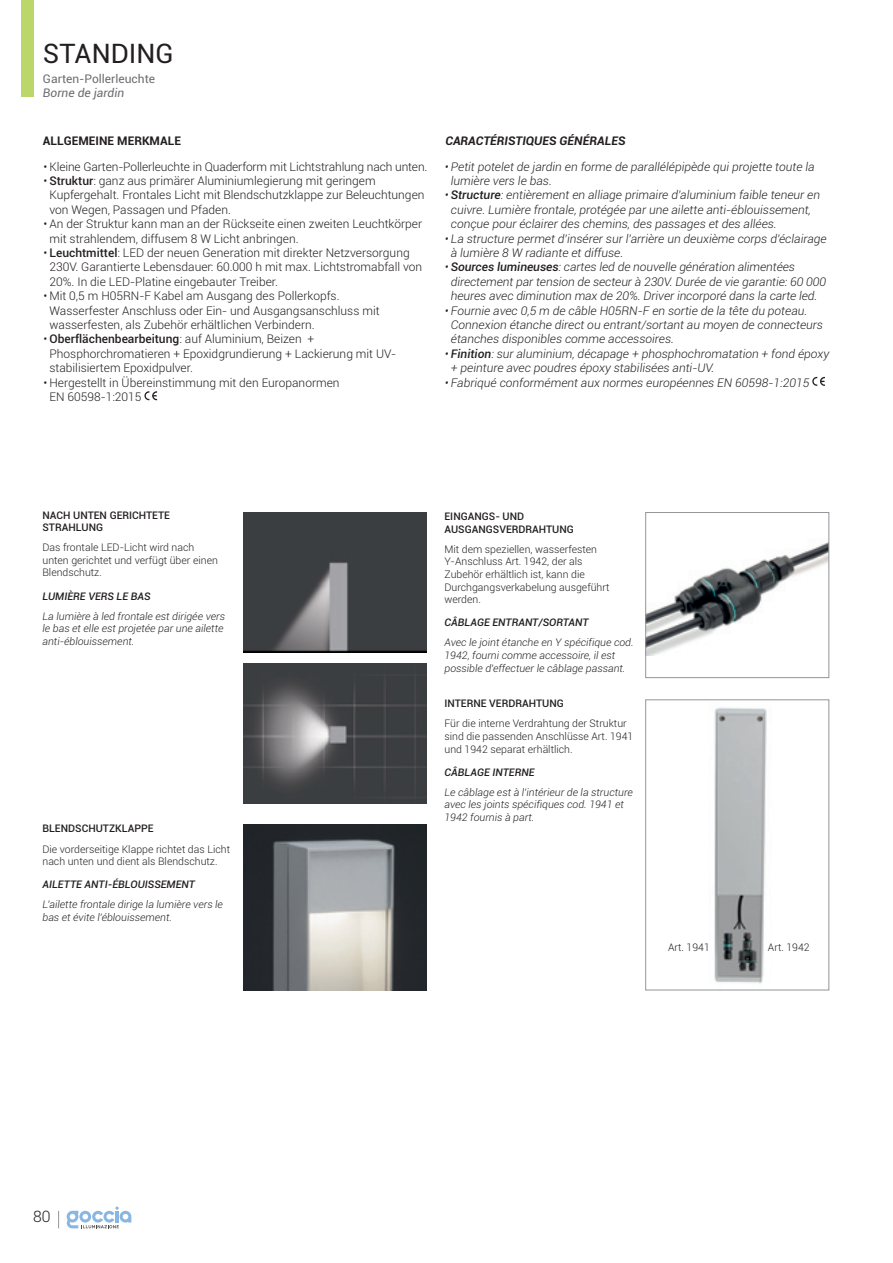
<style>
.page{position:relative;width:893px;height:1263px;background:#fff}
.page>*{position:absolute;margin:0;border:0;box-sizing:border-box;transform-origin:0 0}
.t1{font:27px "Roboto";color:#231f20}
.t2{font:300 15.75px "Roboto";color:#231f20}
.t3{font:italic 300 12px/14.4px "Roboto";color:#231f20}
.t4{font:300 12px/14.4px "Roboto";color:#231f20}
.t5{font:italic 700 12px "Roboto";color:#231f20}
.t6{font:12px "Roboto";color:#6c6d70}
.t7{font:700 12px "Roboto";color:#231f20}
.t8{font:italic 12px "Roboto";color:#6c6d70}
.t9{font:300 10.5px/12.6px "Roboto";color:#231f20}
.t10{font:italic 300 10.5px/12.6px "Roboto";color:#231f20}
.t11{font:500 10.5px/12.6px "Roboto";color:#231f20}
.t12{font:italic 500 10.5px "Roboto";color:#231f20}
.s1{font-weight:500}
</style>
<div class="page">
<svg style="left:58px;top:1211px;width:1px;height:17px"></svg>
<svg style="left:67px;top:1206px;width:64px;height:22px"></svg>
<div style="left:21px;top:0;width:13px;height:97px;background:#bbd76a"></div>
<img style="left:647px;top:542px;width:180px;height:113px">
<div style="left:645px;top:512px;width:184px;height:166px;border:1px solid #939598"></div>
<img style="left:243px;top:512px;width:183px;height:140px">
<img style="left:243px;top:663px;width:183px;height:140px">
<img style="left:714px;top:707px;width:53px;height:277px">
<div style="left:645px;top:699px;width:184px;height:291px;border:1px solid #939598"></div>
<img style="left:243px;top:824px;width:183px;height:166px">
<svg style="left:144px;top:391px;width:13px;height:9px"></svg>
<svg style="left:812px;top:377px;width:13px;height:9px"></svg>
<h1 class="t1" style="left:43px;top:42px;width:132px">STANDING</h1>
<p class="t6" style="left:43px;top:74px;width:113px">Garten-Pollerleuchte</p>
<p class="t8" style="left:43px;top:88px;width:83px">Borne de jardin</p>
<p class="t7" style="left:43px;top:136px;width:140px">ALLGEMEINE MERKMALE</p>
<p class="t5" style="left:445px;top:134px;width:181px">CARACTÉRISTIQUES GÉNÉRALES</p>
<p class="t4" style="left:43px;top:160px;width:385px">• Kleine Garten-Pollerleuchte in Quaderform mit Lichtstrahlung nach unten.</p>
<p class="t4" style="left:49px;top:174px;width:376px;text-indent:-6px">• <span class="s1">Struktur</span>: ganz aus primärer Aluminiumlegierung mit geringem<br>Kupfergehalt. Frontales Licht mit Blendschutzklappe zur Beleuchtungen von Wegen, Passagen und Pfaden.</p>
<p class="t4" style="left:49px;top:218px;width:374px;text-indent:-6px">• An der Struktur kann man an der Rückseite einen zweiten Leuchtkörper mit strahlendem, diffusem 8 W Licht anbringen.</p>
<p class="t4" style="left:49px;top:246px;width:374px;text-indent:-6px">• <span class="s1">Leuchtmittel</span>: LED der neuen Generation mit direkter Netzversorgung<br>230V. Garantierte Lebensdauer: 60.000 h mit max. Lichtstromabfall von<br>20%. In die LED-Platine eingebauter Treiber.</p>
<p class="t4" style="left:49px;top:290px;width:332px;text-indent:-6px">• Mit 0,5 m H05RN-F Kabel am Ausgang des Pollerkopfs.<br>Wasserfester Anschluss oder Ein- und Ausgangsanschluss mit wasserfesten, als Zubehör erhältlichen Verbindern.</p>
<p class="t4" style="left:49px;top:333px;width:348px;text-indent:-6px">• <span class="s1">Oberflächenbearbeitung</span>: auf Aluminium, Beizen +<br>Phosphorchromatieren + Epoxidgrundierung + Lackierung mit UV&shy;stabilisiertem Epoxidpulver.</p>
<p class="t4" style="left:49px;top:376px;width:292px;text-indent:-6px">• Hergestellt in Übereinstimmung mit den Europanormen<br>EN 60598-1:2015</p>
<p class="t3" style="left:451px;top:160px;width:365px;text-indent:-6px">• Petit potelet de jardin en forme de parallélépipède qui projette toute la lumière vers le bas.</p>
<p class="t3" style="left:451px;top:189px;width:371px;text-indent:-6px">• <span class="s1">Structure</span>: entièrement en alliage primaire d'aluminium faible teneur en cuivre. Lumière frontale, protégée par une ailette anti-éblouissement, conçue pour éclairer des chemins, des passages et des allées.</p>
<p class="t3" style="left:451px;top:232px;width:377px;text-indent:-6px">• La structure permet d'insérer sur l'arrière un deuxième corps d'éclairage à lumière 8 W radiante et diffuse.</p>
<p class="t3" style="left:451px;top:261px;width:377px;text-indent:-6px">• <span class="s1">Sources lumineuses</span>: cartes led de nouvelle génération alimentées directement par tension de secteur à 230V. Durée de vie garantie: 60 000 heures avec diminution max de 20%. Driver incorporé dans la carte led.</p>
<p class="t3" style="left:451px;top:304px;width:374px;text-indent:-6px">• Fournie avec 0,5 m de câble H05RN-F en sortie de la tête du poteau.<br>Connexion étanche direct ou entrant/sortant au moyen de connecteurs étanches disponibles comme accessoires.</p>
<p class="t3" style="left:451px;top:347px;width:380px;text-indent:-6px">• <span class="s1">Finition</span>: sur aluminium, décapage + phosphochromatation + fond époxy + peinture avec poudres époxy stabilisées anti-UV.</p>
<p class="t3" style="left:445px;top:376px;width:366px">• Fabriqué conformément aux normes européennes EN 60598-1:2015</p>
<p class="t11" style="left:42px;top:509px;width:129px">NACH UNTEN GERICHTETE<br>STRAHLUNG</p>
<p class="t9" style="left:42px;top:542px;width:177px">Das frontale LED-Licht wird nach unten gerichtet und verfügt über einen<br>Blendschutz.</p>
<p class="t12" style="left:42px;top:591px;width:110px">LUMIÈRE VERS LE BAS</p>
<p class="t10" style="left:42px;top:610px;width:184px">La lumière à led frontale est dirigée vers le bas et elle est projetée par une ailette anti-éblouissement.</p>
<p class="t11" style="left:42px;top:823px;width:113px">BLENDSCHUTZKLAPPE</p>
<p class="t9" style="left:42px;top:843px;width:189px">Die vorderseitige Klappe richtet das Licht nach unten und dient als Blendschutz.</p>
<p class="t12" style="left:42px;top:880px;width:154px">AILETTE ANTI-ÉBLOUISSEMENT</p>
<p class="t10" style="left:42px;top:899px;width:182px">L'ailette frontale dirige la lumière vers le bas et évite l'éblouissement.</p>
<h2 class="t2" style="left:33px;top:1210px;width:19px">80</h2>
<p class="t11" style="left:444px;top:511px;width:131px">EINGANGS- UND<br>AUSGANGSVERDRAHTUNG</p>
<p class="t9" style="left:444px;top:543px;width:166px">Mit dem speziellen, wasserfesten<br>Y-Anschluss Art. 1942, der als<br>Zubehör erhältlich ist, kann die<br>Durchgangsverkabelung ausgeführt werden.</p>
<p class="t12" style="left:444px;top:618px;width:145px">CÂBLAGE ENTRANT/SORTANT</p>
<p class="t10" style="left:444px;top:637px;width:191px">Avec le joint étanche en Y spécifique cod.<br>1942, fourni comme accessoire, il est possible d'effectuer le câblage passant.</p>
<p class="t11" style="left:444px;top:698px;width:121px">INTERNE VERDRAHTUNG</p>
<p class="t9" style="left:444px;top:718px;width:190px">Für die interne Verdrahtung der Struktur sind die passenden Anschlüsse Art. 1941 und 1942 separat erhältlich.</p>
<p class="t12" style="left:444px;top:768px;width:92px">CÂBLAGE INTERNE</p>
<p class="t10" style="left:444px;top:786px;width:190px">Le câblage est à l'intérieur de la structure avec les joints spécifiques cod. 1941 et<br>1942 fournis à part.</p>
<p class="t9" style="left:668px;top:941px;width:43px">Art. 1941</p>
<p class="t9" style="left:768px;top:941px;width:43px">Art. 1942</p>
</div>
